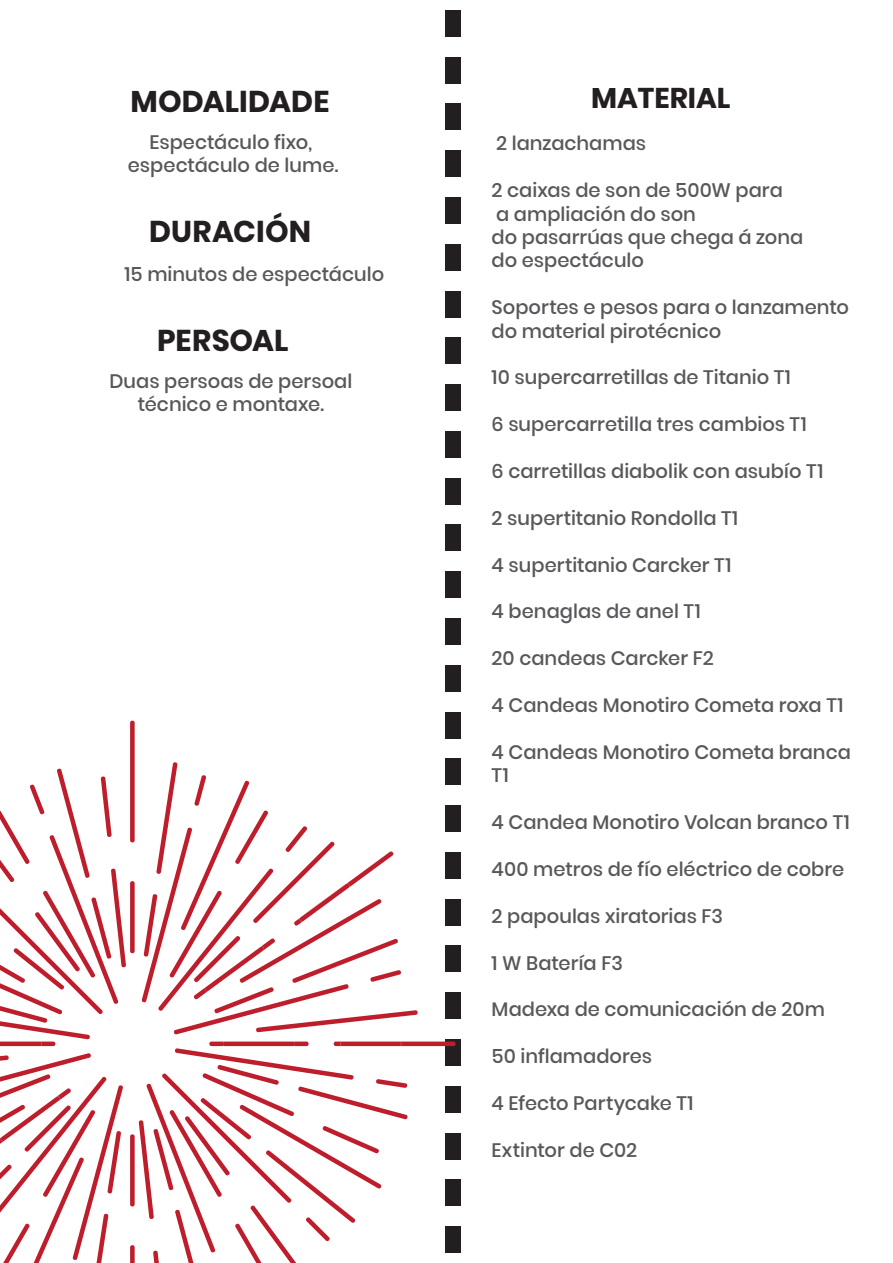
<style>
.page{position:relative;width:893px;height:1263px;background:#fff}
.page>*{position:absolute;margin:0;border:0;box-sizing:border-box;transform-origin:0 0}
.t1{font:700 30px "Poppins";letter-spacing:.005em;color:#231f20}
.t2{font:700 28.5px "Poppins";color:#231f20}
.t3{font:500 19.5px/23.4px "Poppins";color:#57585a}
</style>
<div class="page">
<div style="left:445px;top:104px;width:16px;height:26px;background:#231f20"></div>
<div style="left:445px;top:57px;width:16px;height:26px;background:#231f20"></div>
<div style="left:445px;top:11px;width:16px;height:26px;background:#231f20"></div>
<div style="left:445px;top:244px;width:16px;height:26px;background:#231f20"></div>
<div style="left:445px;top:198px;width:16px;height:26px;background:#231f20"></div>
<div style="left:445px;top:151px;width:16px;height:26px;background:#231f20"></div>
<div style="left:445px;top:385px;width:16px;height:26px;background:#231f20"></div>
<div style="left:445px;top:338px;width:16px;height:26px;background:#231f20"></div>
<div style="left:445px;top:291px;width:16px;height:26px;background:#231f20"></div>
<div style="left:445px;top:525px;width:16px;height:26px;background:#231f20"></div>
<div style="left:445px;top:478px;width:16px;height:26px;background:#231f20"></div>
<div style="left:445px;top:432px;width:16px;height:26px;background:#231f20"></div>
<div style="left:445px;top:665px;width:16px;height:26px;background:#231f20"></div>
<div style="left:445px;top:618px;width:16px;height:26px;background:#231f20"></div>
<div style="left:445px;top:572px;width:16px;height:26px;background:#231f20"></div>
<div style="left:445px;top:805px;width:16px;height:27px;background:#231f20"></div>
<div style="left:445px;top:759px;width:16px;height:26px;background:#231f20"></div>
<div style="left:445px;top:712px;width:16px;height:26px;background:#231f20"></div>
<div style="left:445px;top:946px;width:16px;height:26px;background:#231f20"></div>
<div style="left:445px;top:899px;width:16px;height:26px;background:#231f20"></div>
<div style="left:445px;top:853px;width:16px;height:26px;background:#231f20"></div>
<div style="left:445px;top:1086px;width:16px;height:26px;background:#231f20"></div>
<div style="left:445px;top:1039px;width:16px;height:26px;background:#231f20"></div>
<div style="left:445px;top:993px;width:16px;height:26px;background:#231f20"></div>
<div style="left:445px;top:1226px;width:16px;height:26px;background:#231f20"></div>
<div style="left:445px;top:1180px;width:16px;height:26px;background:#231f20"></div>
<div style="left:445px;top:1133px;width:16px;height:26px;background:#231f20"></div>
<svg style="left:0;top:720px;width:456px;height:543px"></svg>
<h1 class="t1" style="left:130px;top:84px;width:201px">MODALIDADE</h1>
<p class="t3" style="left:128px;top:130px;width:212px;text-align:center">Espectáculo fixo, espectáculo de lume.</p>
<h1 class="t1" style="left:149px;top:214px;width:164px">DURACIÓN</h1>
<p class="t3" style="left:125px;top:263px;width:261px">15 minutos de espectáculo</p>
<h1 class="t1" style="left:157px;top:323px;width:133px">PERSOAL</h1>
<p class="t3" style="left:109px;top:369px;width:244px;text-align:center">Duas persoas de persoal técnico e montaxe.</p>
<h2 class="t2" style="left:591px;top:81px;width:141px">MATERIAL</h2>
<p class="t3" style="left:496px;top:132px;width:152px">2 lanzachamas</p>
<p class="t3" style="left:492px;top:179px;width:313px">2 caixas de son de 500W para<br>a ampliación do son<br>do pasarrúas que chega á zona do espectáculo</p>
<p class="t3" style="left:492px;top:296px;width:359px">Soportes e pesos para o lanzamento do material pirotécnico</p>
<p class="t3" style="left:492px;top:366px;width:301px">10 supercarretillas de Titanio T1</p>
<p class="t3" style="left:492px;top:413px;width:317px">6 supercarretilla tres cambios T1</p>
<p class="t3" style="left:492px;top:460px;width:333px">6 carretillas diabolik con asubío T1</p>
<p class="t3" style="left:492px;top:506px;width:248px">2 supertitanio Rondolla T1</p>
<p class="t3" style="left:492px;top:553px;width:241px">4 supertitanio Carcker T1</p>
<p class="t3" style="left:492px;top:600px;width:211px">4 benaglas de anel T1</p>
<p class="t3" style="left:492px;top:647px;width:224px">20 candeas Carcker F2</p>
<p class="t3" style="left:492px;top:694px;width:353px">4 Candeas Monotiro Cometa roxa T1</p>
<p class="t3" style="left:492px;top:740px;width:361px">4 Candeas Monotiro Cometa branca<br>T1</p>
<p class="t3" style="left:492px;top:811px;width:360px">4 Candea Monotiro Volcan branco T1</p>
<p class="t3" style="left:492px;top:857px;width:354px">400 metros de fío eléctrico de cobre</p>
<p class="t3" style="left:492px;top:904px;width:233px">2 papoulas xiratorias F3</p>
<p class="t3" style="left:492px;top:951px;width:133px">1 W Batería F3</p>
<p class="t3" style="left:492px;top:998px;width:335px">Madexa de comunicación de 20m</p>
<p class="t3" style="left:492px;top:1045px;width:162px">50 inflamadores</p>
<p class="t3" style="left:492px;top:1091px;width:203px">4 Efecto Partycake T1</p>
<p class="t3" style="left:492px;top:1138px;width:147px">Extintor de C02</p>
</div>
